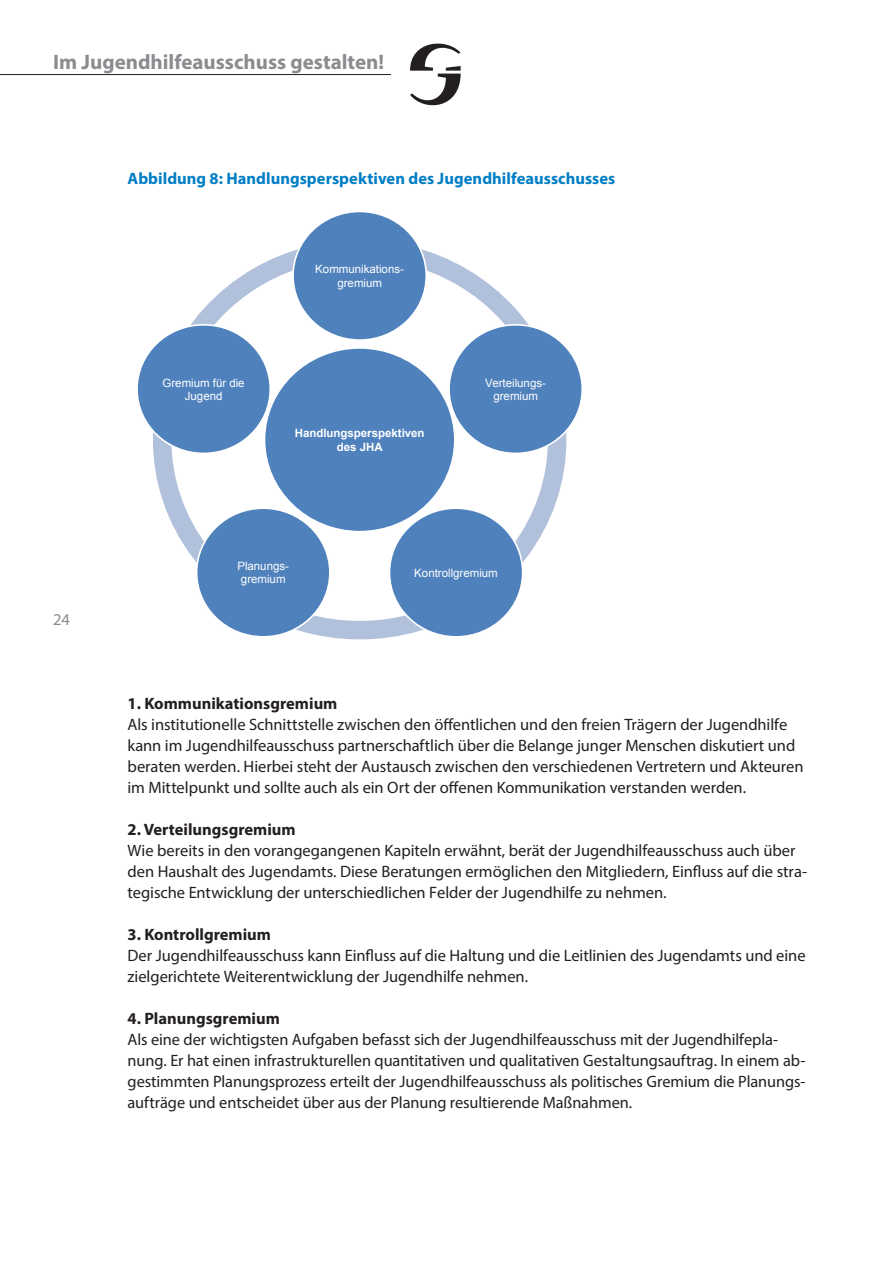
<style>
.page{position:relative;width:893px;height:1263px;background:#fff}
.page>*{position:absolute;margin:0;border:0;box-sizing:border-box;transform-origin:0 0}
.t1{font:700 21px "Myriad Pro";color:#8a8c8f}
.t2{font:16.5px/21px "Myriad Pro";letter-spacing:-.005em;color:#231f20}
.t3{font:700 16.5px "Myriad Pro";color:#231f20}
.t4{font:700 16.5px "Myriad Pro";letter-spacing:.005em;color:#007ec5}
.t5{font:16.5px "Myriad Pro";color:#8a8c8f}
.t6{font:11.55px/13.2px "Arial";color:#fff;text-align:center}
.t7{font:700 11.55px/13.2px "Arial";color:#fff;text-align:center}
</style>
<div class="page">
<svg style="left:410px;top:44px;width:51px;height:61px"></svg>
<hr style="left:0;top:74px;width:391px;height:1px;background:#231f20">
<svg style="left:153px;top:249px;width:414px;height:391px"></svg>
<div style="left:264px;top:348px;width:191px;height:184px;background:#4f81bd;border-radius:50%"></div>
<div style="left:293px;top:211px;width:133px;height:129px;background:#4f81bd;border-radius:50%"></div>
<div style="left:449px;top:325px;width:133px;height:128px;background:#4f81bd;border-radius:50%"></div>
<div style="left:389px;top:508px;width:134px;height:129px;background:#4f81bd;border-radius:50%"></div>
<div style="left:197px;top:508px;width:133px;height:129px;background:#4f81bd;border-radius:50%"></div>
<div style="left:137px;top:325px;width:133px;height:128px;background:#4f81bd;border-radius:50%"></div>
<p class="t1" style="left:53px;top:48px;width:333px">Im Jugendhilfeausschuss gestalten!</p>
<p class="t4" style="left:128px;top:168px;width:489px">Abbildung 8: Handlungsperspektiven des Jugendhilfeausschusses</p>
<p class="t6" style="left:163px;top:376px;width:84px">Gremium für die<br>Jugend</p>
<p class="t6" style="left:315px;top:263px;width:90px">Kommunikations&shy;gremium</p>
<p class="t7" style="left:295px;top:427px;width:131px">Handlungsperspektiven des JHA</p>
<p class="t6" style="left:485px;top:376px;width:62px">Verteilungs&shy;gremium</p>
<p class="t5" style="left:53px;top:609px;width:18px">24</p>
<p class="t6" style="left:237px;top:560px;width:53px">Planungs&shy;gremium</p>
<p class="t6" style="left:414px;top:566px;width:85px">Kontrollgremium</p>
<p class="t3" style="left:128px;top:693px;width:211px">1. Kommunikationsgremium</p>
<p class="t2" style="left:128px;top:714px;width:677px">Als institutionelle Schnittstelle zwischen den öffentlichen und den freien Trägern der Jugendhilfe kann im Jugendhilfeausschuss partnerschaftlich über die Belange junger Menschen diskutiert und beraten werden. Hierbei steht der Austausch zwischen den verschiedenen Vertretern und Akteuren im Mittelpunkt und sollte auch als ein Ort der offenen Kommunikation verstanden werden.</p>
<p class="t3" style="left:128px;top:819px;width:170px">2. Verteilungsgremium</p>
<p class="t2" style="left:128px;top:840px;width:681px">Wie bereits in den vorangegangenen Kapiteln erwähnt, berät der Jugendhilfeausschuss auch über den Haushalt des Jugendamts. Diese Beratungen ermöglichen den Mitgliedern, Einfluss auf die stra&shy;tegische Entwicklung der unterschiedlichen Felder der Jugendhilfe zu nehmen.</p>
<p class="t3" style="left:128px;top:924px;width:145px">3. Kontrollgremium</p>
<p class="t2" style="left:128px;top:945px;width:680px">Der Jugendhilfeausschuss kann Einfluss auf die Haltung und die Leitlinien des Jugendamts und eine zielgerichtete Weiterentwicklung der Jugendhilfe nehmen.</p>
<p class="t3" style="left:128px;top:1008px;width:154px">4. Planungsgremium</p>
<p class="t2" style="left:128px;top:1029px;width:679px">Als eine der wichtigsten Aufgaben befasst sich der Jugendhilfeausschuss mit der Jugendhilfepla&shy;nung. Er hat einen infrastrukturellen quantitativen und qualitativen Gestaltungsauftrag. In einem ab&shy;gestimmten Planungsprozess erteilt der Jugendhilfeausschuss als politisches Gremium die Planungs&shy;aufträge und entscheidet über aus der Planung resultierende Maßnahmen.</p>
</div>
